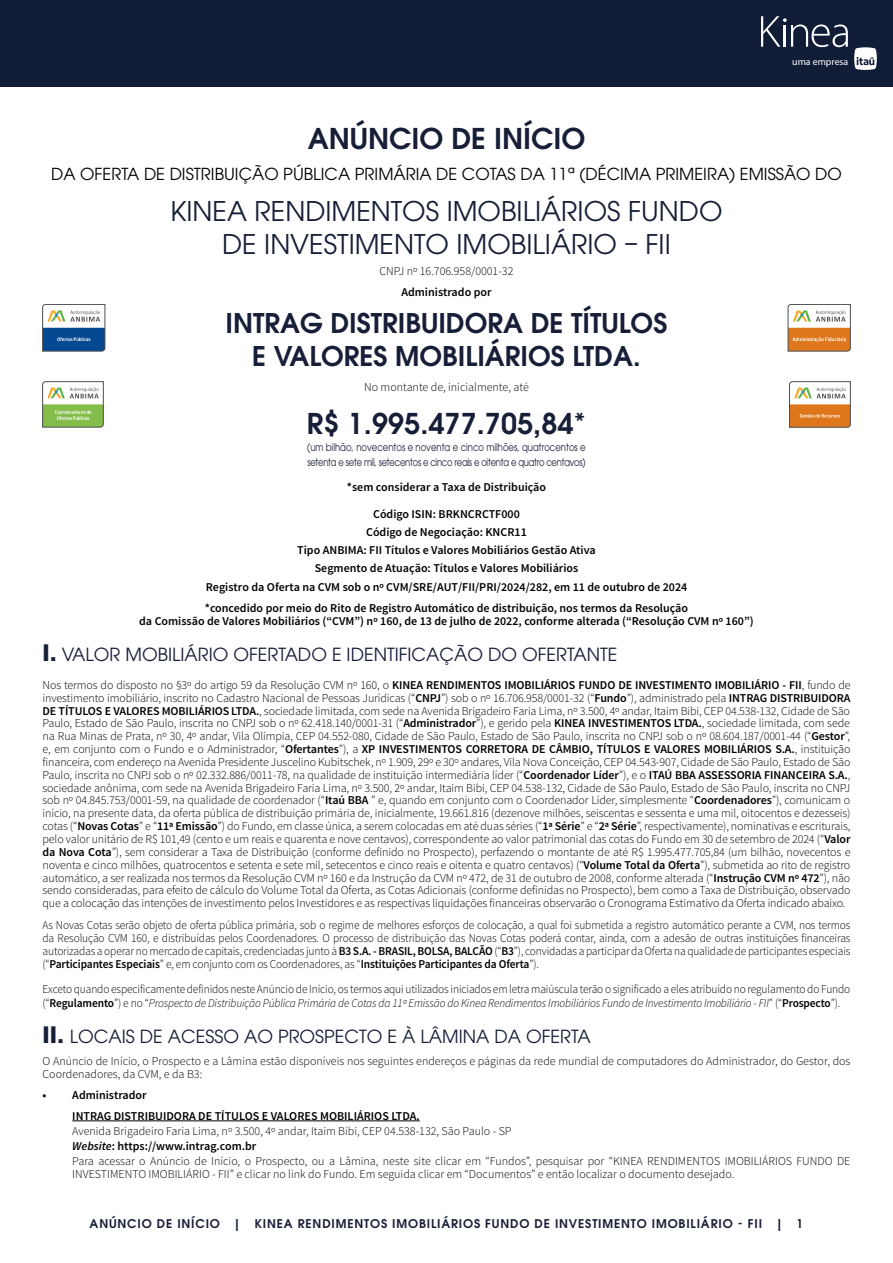
<style>
.page{position:relative;width:893px;height:1263px;background:#fff}
.page>*{position:absolute;margin:0;border:0;box-sizing:border-box;transform-origin:0 0}
.t1{font:600 28.5px "ITC Avant Garde Pro";color:#171e37}
.t2{font:27px/32.5px "ITC Avant Garde Pro";color:#171e37;text-align:center}
.t3{font:600 27px/32.5px "ITC Avant Garde Pro";color:#171e37;text-align:center}
.t4{font:18px "ITC Avant Garde Pro";color:#171e37}
.t5{font:16.5px "ITC Avant Garde Pro";color:#000}
.t6{font:300 12px/12.9px "Source Sans Pro";color:#000}
.t7{font:300 12px/13px "Source Sans Pro";color:#000;text-align:justify;scale:.95 1}
.t8{font:600 12px/18.1px "Source Sans Pro";color:#000;text-align:center}
.t9{font:600 12px "ITC Avant Garde Pro";letter-spacing:.07em;color:#171e37}
.t10{font:10.5px/15.1px "ITC Avant Garde Pro";letter-spacing:-.03em;color:#171e37;scale:.81 1}
.t11{font:9.9px "Myriad Pro";color:#fff}
.s1{font-weight:700;font-size:22.5px}
.s2{font-weight:600}
.s3{font-style:italic}
.s4{font-weight:600;font-style:italic}
</style>
<div class="page">
<div style="left:0;top:0;width:893px;height:86px;background:#111c37"></div>
<svg style="left:761px;top:16px;width:87px;height:31px"></svg>
<svg style="left:854px;top:47px;width:23px;height:23px"></svg>
<hr style="left:72px;top:1120px;width:348px;height:1px;background:#000">
<svg style="left:43px;top:304px;width:62px;height:47px"></svg>
<svg style="left:788px;top:304px;width:62px;height:47px"></svg>
<svg style="left:43px;top:382px;width:60px;height:45px"></svg>
<svg style="left:789px;top:382px;width:61px;height:45px"></svg>
<p class="t11" style="left:792px;top:55px;width:57px">uma empresa</p>
<h1 class="t1" style="left:308px;top:120px;width:279px">ANÚNCIO DE INÍCIO</h1>
<h3 class="t5" style="left:51px;top:164px;width:792px">DA OFERTA DE DISTRIBUIÇÃO PÚBLICA PRIMÁRIA DE COTAS DA 11ª (DÉCIMA PRIMEIRA) EMISSÃO DO</h3>
<h2 class="t2" style="left:171px;top:195px;width:553px">KINEA RENDIMENTOS IMOBILIÁRIOS FUNDO<br>DE INVESTIMENTO IMOBILIÁRIO – FII</h2>
<p class="t6" style="left:379px;top:265px;width:135px">CNPJ nº 16.706.958/0001-32</p>
<p class="t8" style="left:401px;top:284px;width:92px">Administrado por</p>
<h2 class="t3" style="left:226px;top:306px;width:443px">INTRAG DISTRIBUIDORA DE TÍTULOS<br>E VALORES MOBILIÁRIOS LTDA.</h2>
<p class="t6" style="left:364px;top:380px;width:166px">No montante de, inicialmente, até</p>
<h1 class="t1" style="left:307px;top:404px;width:281px">R$ 1.995.477.705,84*</h1>
<p class="t10" style="left:307px;top:439px;width:345px">(um bilhão, novecentos e noventa e cinco milhões, quatrocentos e setenta e sete mil, setecentos e cinco reais e oitenta e quatro centavos)</p>
<p class="t8" style="left:347px;top:478px;width:201px">*sem considerar a Taxa de Distribuição</p>
<p class="t8" style="left:206px;top:505px;width:483px">Código ISIN: BRKNCRCTF000<br>Código de Negociação: KNCR11<br>Tipo ANBIMA: FII Títulos e Valores Mobiliários Gestão Ativa<br>Segmento de Atuação: Títulos e Valores Mobiliários<br>Registro da Oferta na CVM sob o nº CVM/SRE/AUT/FII/PRI/2024/282, em 11 de outubro de 2024</p>
<p class="t8" style="left:139px;top:602px;width:616px;line-height:12.9px">*concedido por meio do Rito de Registro Automático de distribuição, nos termos da Resolução<br>da Comissão de Valores Mobiliários (“CVM”) nº 160, de 13 de julho de 2022, conforme alterada (“Resolução CVM nº 160”)</p>
<h3 class="t4" style="left:43px;top:643px;width:576px"><span class="s1">I.</span> VALOR MOBILIÁRIO OFERTADO E IDENTIFICAÇÃO DO OFERTANTE</h3>
<p class="t6" style="left:43px;top:678px;width:809px;text-align:justify">Nos termos do disposto no §3º do artigo 59 da Resolução CVM nº 160, o <span class="s2">KINEA RENDIMENTOS IMOBILIÁRIOS FUNDO DE INVESTIMENTO IMOBILIÁRIO - FII</span>, fundo de investimento imobiliário, inscrito no Cadastro Nacional de Pessoas Jurídicas (“<span class="s2">CNPJ</span>”) sob o nº 16.706.958/0001-32 (“<span class="s2">Fundo</span>”), administrado pela <span class="s2">INTRAG DISTRIBUIDORA DE TÍTULOS E VALORES MOBILIÁRIOS LTDA.</span>, sociedade limitada, com sede na Avenida Brigadeiro Faria Lima, nº 3.500, 4º andar, Itaim Bibi, CEP 04.538-132, Cidade de São Paulo, Estado de São Paulo, inscrita no CNPJ sob o nº 62.418.140/0001-31 (“<span class="s2">Administrador</span>”), e gerido pela <span class="s2">KINEA INVESTIMENTOS LTDA.</span>, sociedade limitada, com sede na Rua Minas de Prata, nº 30, 4º andar, Vila Olímpia, CEP 04.552-080, Cidade de São Paulo, Estado de São Paulo, inscrita no CNPJ sob o nº 08.604.187/0001-44 (“<span class="s2">Gestor</span>”, e, em conjunto com o Fundo e o Administrador, “<span class="s2">Ofertantes</span>”), a <span class="s2">XP INVESTIMENTOS CORRETORA DE CÂMBIO, TÍTULOS E VALORES MOBILIÁRIOS S.A.</span>, instituição financeira, com endereço na Avenida Presidente Juscelino Kubitschek, nº 1.909, 29º e 30º andares, Vila Nova Conceição, CEP 04.543-907, Cidade de São Paulo, Estado de São Paulo, inscrita no CNPJ sob o nº 02.332.886/0011-78, na qualidade de instituição intermediária líder (“<span class="s2">Coordenador Líder</span>”), e o <span class="s2">ITAÚ BBA ASSESSORIA FINANCEIRA S.A.</span>, sociedade anônima, com sede na Avenida Brigadeiro Faria Lima, nº 3.500, 2º andar, Itaim Bibi, CEP 04.538-132, Cidade de São Paulo, Estado de São Paulo, inscrita no CNPJ sob nº 04.845.753/0001-59, na qualidade de coordenador (“<span class="s2">Itaú BBA</span> ” e, quando em conjunto com o Coordenador Líder, simplesmente “<span class="s2">Coordenadores</span>”), comunicam o início, na presente data, da oferta pública de distribuição primária de, inicialmente, 19.661.816 (dezenove milhões, seiscentas e sessenta e uma mil, oitocentos e dezesseis) cotas (“<span class="s2">Novas Cotas</span>” e “<span class="s2">11ª Emissão</span>”) do Fundo, em classe única, a serem colocadas em até duas séries (“<span class="s2">1ª Série</span>” e “<span class="s2">2ª Série</span>”, respectivamente), nominativas e escriturais, pelo valor unitário de R$ 101,49 (cento e um reais e quarenta e nove centavos), correspondente ao valor patrimonial das cotas do Fundo em 30 de setembro de 2024 (“<span class="s2">Valor da Nova Cota</span>”), sem considerar a Taxa de Distribuição (conforme definido no Prospecto), perfazendo o montante de até R$ 1.995.477.705,84 (um bilhão, novecentos e noventa e cinco milhões, quatrocentos e setenta e sete mil, setecentos e cinco reais e oitenta e quatro centavos) (“<span class="s2">Volume Total da Oferta</span>”), submetida ao rito de registro automático, a ser realizada nos termos da Resolução CVM nº 160 e da Instrução da CVM nº 472, de 31 de outubro de 2008, conforme alterada (“<span class="s2">Instrução CVM nº 472</span>”), não sendo consideradas, para efeito de cálculo do Volume Total da Oferta, as Cotas Adicionais (conforme definidas no Prospecto), bem como a Taxa de Distribuição, observado que a colocação das intenções de investimento pelos Investidores e as respectivas liquidações financeiras observarão o Cronograma Estimativo da Oferta indicado abaixo.</p>
<p class="t7" style="left:43px;top:918px;width:852px">As Novas Cotas serão objeto de oferta pública primária, sob o regime de melhores esforços de colocação, a qual foi submetida a registro automático perante a CVM, nos termos da Resolução CVM 160, e distribuídas pelos Coordenadores. O processo de distribuição das Novas Cotas poderá contar, ainda, com a adesão de outras instituições financeiras autorizadas a operar no mercado de capitais, credenciadas junto à <span class="s2">B3 S.A. - BRASIL, BOLSA, BALCÃO</span> (“<span class="s2">B3</span>”), convidadas a participar da Oferta na qualidade de participantes especiais (“<span class="s2">Participantes Especiais</span>” e, em conjunto com os Coordenadores, as “<span class="s2">Instituições Participantes da Oferta</span>”).</p>
<p class="t7" style="left:43px;top:983px;width:852px">Exceto quando especificamente definidos neste Anúncio de Início, os termos aqui utilizados iniciados em letra maiúscula terão o significado a eles atribuído no regulamento do Fundo (“<span class="s2">Regulamento</span>”) e no “<span class="s3">Prospecto de Distribuição Pública Primária de Cotas da 11ª Emissão do Kinea Rendimentos Imobiliários Fundo de Investimento Imobiliário - FII</span>” (“<span class="s2">Prospecto</span>”).</p>
<h3 class="t4" style="left:43px;top:1025px;width:550px"><span class="s1">II.</span> LOCAIS DE ACESSO AO PROSPECTO E À LÂMINA DA OFERTA</h3>
<p class="t6" style="left:43px;top:1055px;width:809px">O Anúncio de Início, o Prospecto e a Lâmina estão disponíveis nos seguintes endereços e páginas da rede mundial de computadores do Administrador, do Gestor, dos<br>Coordenadores, da CVM, e da B3:</p>
<p class="t8" style="left:72px;top:1084px;width:349px;line-height:21.1px;text-align:left;text-indent:-30px">• Administrador<br>INTRAG DISTRIBUIDORA DE TÍTULOS E VALORES MOBILIÁRIOS LTDA.</p>
<p class="t6" style="left:72px;top:1123px;width:780px;line-height:15.1px">Avenida Brigadeiro Faria Lima, nº 3.500, 4º andar, Itaim Bibi, CEP 04.538-132, São Paulo - SP<br><span class="s4">Website</span><span class="s2">: https://www.intrag.com.br<br></span>Para acessar o Anúncio de Início, o Prospecto, ou a Lâmina, neste site clicar em “Fundos”, pesquisar por “KINEA RENDIMENTOS IMOBILIÁRIOS FUNDO DE</p>
<p class="t6" style="left:72px;top:1167px;width:663px">INVESTIMENTO IMOBILIÁRIO - FII” e clicar no link do Fundo. Em seguida clicar em “Documentos” e então localizar o documento desejado.</p>
<p class="t9" style="left:90px;top:1215px;width:715px">ANÚNCIO DE INÍCIO | KINEA RENDIMENTOS IMOBILIÁRIOS FUNDO DE INVESTIMENTO IMOBILIÁRIO - FII | 1</p>
</div>
